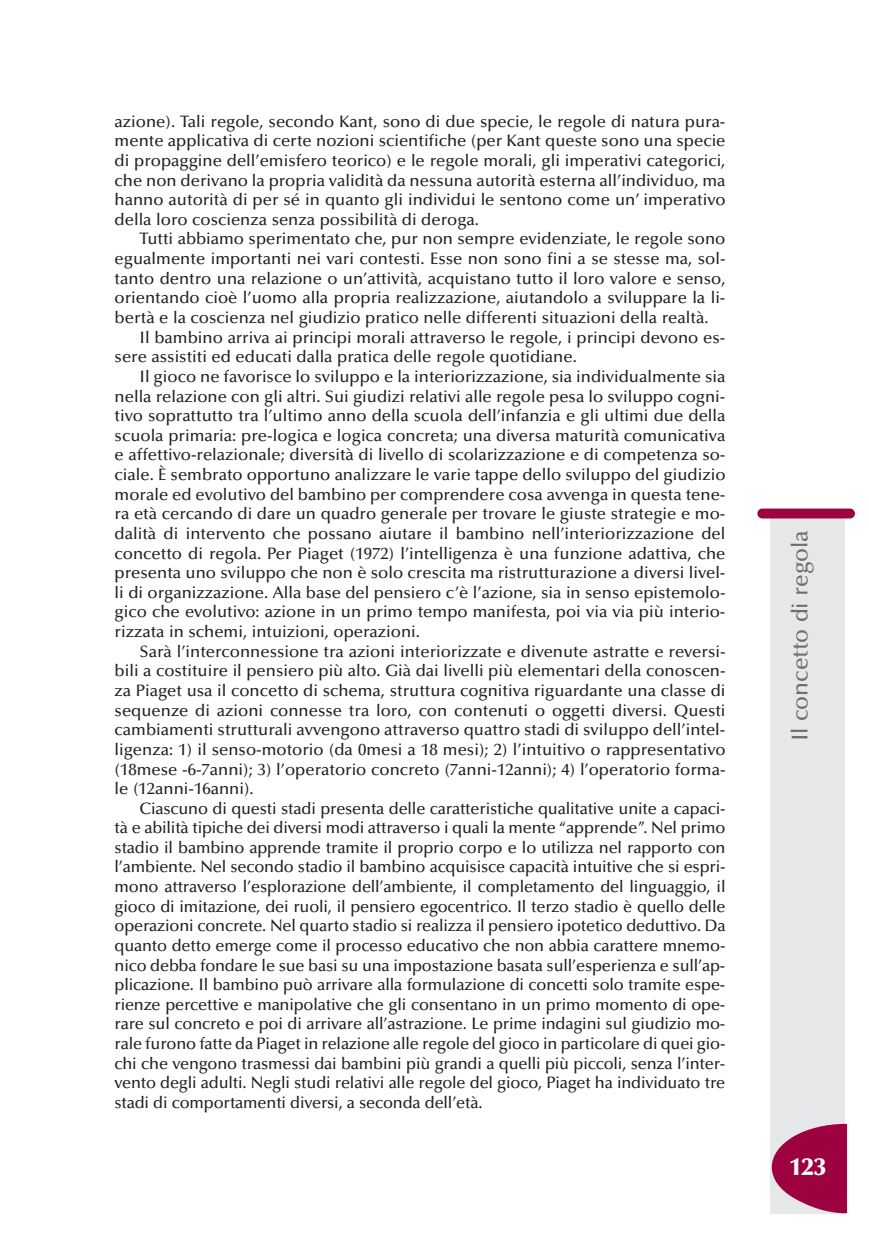
<style>
.page{position:relative;width:869px;height:1241px;background:#fff}
.page>*{position:absolute;margin:0;border:0;box-sizing:border-box;transform-origin:0 0}
.t1{font:900 24.5px "Optima";color:#fff}
.t2{font:500 22.75px "Optima";color:#6c6d70}
.t3{font:500 16.62px/19.6px "Optima";color:#231f20;text-align:justify}
</style>
<div class="page">
<div style="left:770px;top:516px;width:74px;height:697px;background:#e6e7e9"></div>
<div style="left:757px;top:508px;width:97px;height:10px;background:#9d0140;border-radius:5px"></div>
<svg style="left:771px;top:1123px;width:76px;height:89px"></svg>
<p class="t3" style="left:115px;top:113px;width:612px">azione). Tali regole, secondo Kant, sono di due specie, le regole di natura pura&shy;mente applicativa di certe nozioni scientifiche (per Kant queste sono una specie di propaggine dell’emisfero teorico) e le regole morali, gli imperativi categorici, che non derivano la propria validità da nessuna autorità esterna all’individuo, ma hanno autorità di per sé in quanto gli individui le sentono come un’ imperativo della loro coscienza senza possibilità di deroga.</p>
<p class="t3" style="left:115px;top:231px;width:612px;text-indent:25px">Tutti abbiamo sperimentato che, pur non sempre evidenziate, le regole sono egualmente importanti nei vari contesti. Esse non sono fini a se stesse ma, sol&shy;tanto dentro una relazione o un’attività, acquistano tutto il loro valore e senso, orientando cioè l’uomo alla propria realizzazione, aiutandolo a sviluppare la li&shy;bertà e la coscienza nel giudizio pratico nelle differenti situazioni della realtà.</p>
<p class="t3" style="left:115px;top:329px;width:612px;text-indent:25px">Il bambino arriva ai principi morali attraverso le regole, i principi devono es&shy;sere assistiti ed educati dalla pratica delle regole quotidiane.</p>
<p class="t3" style="left:115px;top:368px;width:612px;text-indent:25px">Il gioco ne favorisce lo sviluppo e la interiorizzazione, sia individualmente sia nella relazione con gli altri. Sui giudizi relativi alle regole pesa lo sviluppo cogni&shy;tivo soprattutto tra l’ultimo anno della scuola dell’infanzia e gli ultimi due della scuola primaria: pre-logica e logica concreta; una diversa maturità comunicativa e affettivo-relazionale; diversità di livello di scolarizzazione e di competenza so&shy;ciale. È sembrato opportuno analizzare le varie tappe dello sviluppo del giudizio morale ed evolutivo del bambino per comprendere cosa avvenga in questa tene&shy;ra età cercando di dare un quadro generale per trovare le giuste strategie e mo&shy;dalità di intervento che possano aiutare il bambino nell’interiorizzazione del concetto di regola. Per Piaget (1972) l’intelligenza è una funzione adattiva, che presenta uno sviluppo che non è solo crescita ma ristrutturazione a diversi livel&shy;li di organizzazione. Alla base del pensiero c’è l’azione, sia in senso epistemolo&shy;gico che evolutivo: azione in un primo tempo manifesta, poi via via più interio&shy;rizzata in schemi, intuizioni, operazioni.</p>
<p class="t3" style="left:115px;top:643px;width:612px;text-indent:25px">Sarà l’interconnessione tra azioni interiorizzate e divenute astratte e reversi&shy;bili a costituire il pensiero più alto. Già dai livelli più elementari della conoscen&shy;za Piaget usa il concetto di schema, struttura cognitiva riguardante una classe di sequenze di azioni connesse tra loro, con contenuti o oggetti diversi. Questi cambiamenti strutturali avvengono attraverso quattro stadi di sviluppo dell’intel&shy;ligenza: 1) il senso-motorio (da 0mesi a 18 mesi); 2) l’intuitivo o rappresentativo (18mese -6-7anni); 3) l’operatorio concreto (7anni-12anni); 4) l’operatorio forma&shy;le (12anni-16anni).</p>
<p class="t3" style="left:114px;top:799px;width:612px;text-indent:25px">Ciascuno di questi stadi presenta delle caratteristiche qualitative unite a capaci&shy;tà e abilità tipiche dei diversi modi attraverso i quali la mente “apprende”. Nel primo stadio il bambino apprende tramite il proprio corpo e lo utilizza nel rapporto con l’ambiente. Nel secondo stadio il bambino acquisisce capacità intuitive che si espri&shy;mono attraverso l’esplorazione dell’ambiente, il completamento del linguaggio, il gioco di imitazione, dei ruoli, il pensiero egocentrico. Il terzo stadio è quello delle operazioni concrete. Nel quarto stadio si realizza il pensiero ipotetico deduttivo. Da quanto detto emerge come il processo educativo che non abbia carattere mnemo&shy;nico debba fondare le sue basi su una impostazione basata sull’esperienza e sull’ap&shy;plicazione. Il bambino può arrivare alla formulazione di concetti solo tramite espe&shy;rienze percettive e manipolative che gli consentano in un primo momento di ope&shy;rare sul concreto e poi di arrivare all’astrazione. Le prime indagini sul giudizio mo&shy;rale furono fatte da Piaget in relazione alle regole del gioco in particolare di quei gio&shy;chi che vengono trasmessi dai bambini più grandi a quelli più piccoli, senza l’inter&shy;vento degli adulti. Negli studi relativi alle regole del gioco, Piaget ha individuato tre stadi di comportamenti diversi, a seconda dell’età.</p>
<h2 class="t2" style="left:790px;top:741px;width:212px;rotate:-90deg">Il concetto di regola</h2>
<h1 class="t1" style="left:789px;top:1156px;width:38px">123</h1>
</div>
